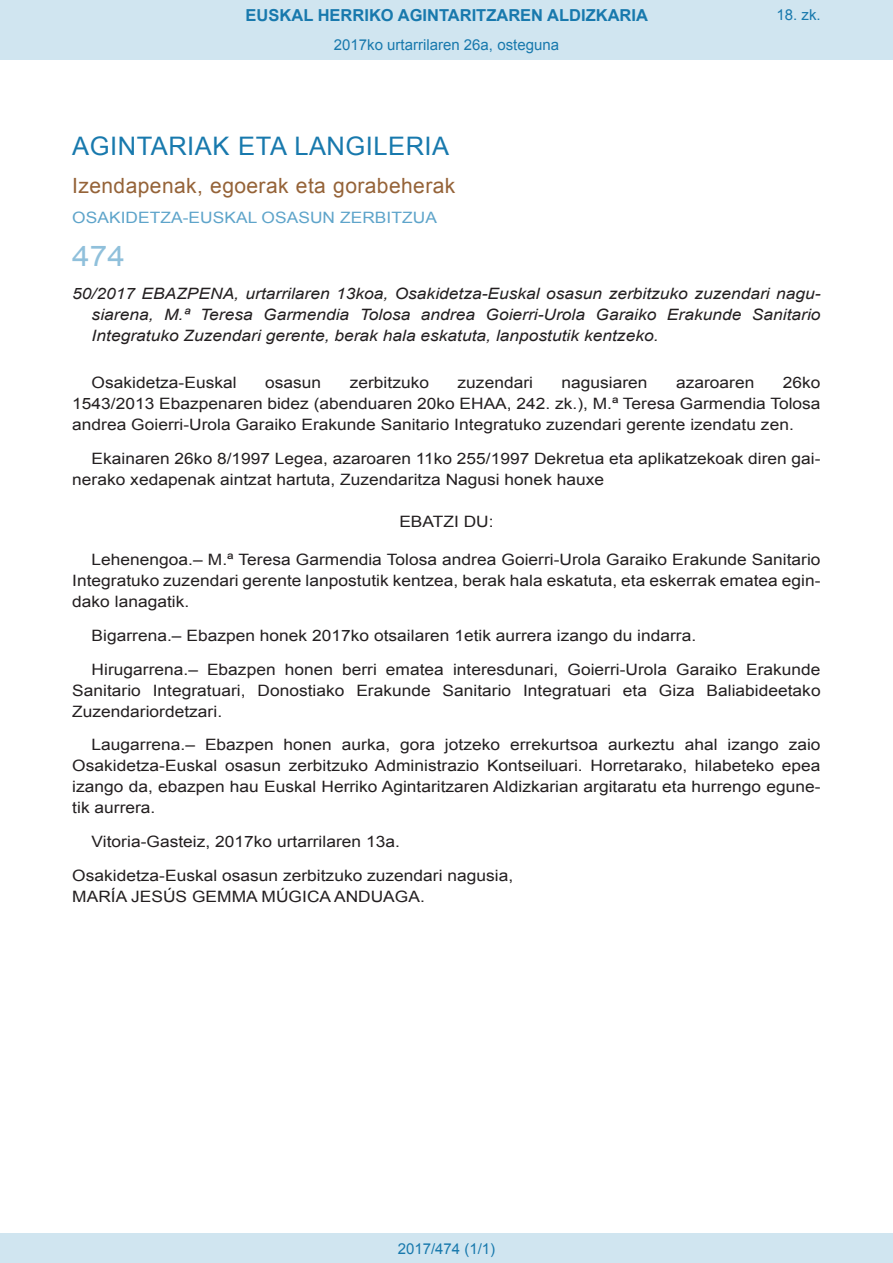
<style>
.page{position:relative;width:893px;height:1263px;background:#fff}
.page>*{position:absolute;margin:0;border:0;box-sizing:border-box;transform-origin:0 0}
.BOPVOrden{font:28.5px "Arial";color:#90c0db;scale:1.11 1}
.BOPVSeccion{font:25.5px "Arial";letter-spacing:.02em;color:#1879ad}
.BOPVSubseccion{font:21px "Arial";letter-spacing:.02em;color:#956338}
.t1{font:700 16.5px "Arial";color:#1879ad}
.BOPVDetalle{font:15.6px/21px "Arial";color:#231f20;text-align:justify;scale:1.11 1}
.BOPVTitulo{font:italic 15.6px/21px "Arial";color:#231f20;text-align:justify;scale:1.11 1}
.BOPVFirmaPuesto{font:15.6px "Arial";color:#231f20;scale:1.11 1}
.BOPVFirmaLugFec{font:15.6px "Arial";color:#231f20;scale:1.11 1}
.BOPVOrganismo{font:15.6px "Arial";letter-spacing:.005em;color:#5ea4ca;scale:1.11 1}
.BOPVFirmaNombre{font:15.6px "Arial";color:#231f20;scale:1.11 1}
.BOPVClave{font:15.6px "Arial";color:#231f20;scale:1.11 1}
.Paginacion_Centro{font:15px "Arial";color:#1879ad}
</style>
<div class="page">
<div style="left:0;top:0;width:893px;height:60px;background:#d0e5f0"></div>
<div style="left:0;top:1233px;width:893px;height:30px;background:#d0e5f0"></div>
<p class="t1" style="left:246px;top:4px;width:404px">EUSKAL HERRIKO AGINTARITZAREN ALDIZKARIA</p>
<p class="Paginacion_Centro" style="left:334px;top:35px;width:227px">2017ko urtarrilaren 26a, osteguna</p>
<p class="Paginacion_Centro" style="left:776px;top:5px;width:46px">18. zk.</p>
<p class="BOPVSeccion" style="left:72px;top:129px;width:378px">AGINTARIAK ETA LANGILERIA</p>
<p class="BOPVSubseccion" style="left:72px;top:171px;width:385px">Izendapenak, egoerak eta gorabeherak</p>
<p class="BOPVOrganismo" style="left:72px;top:207px;width:330px">OSAKIDETZA-EUSKAL OSASUN ZERBITZUA</p>
<p class="BOPVOrden" style="left:72px;top:237px;width:49px">474</p>
<p class="BOPVTitulo" style="left:92px;top:284px;width:658px;text-indent:-19px">50/2017 EBAZPENA, urtarrilaren 13koa, Osakidetza-Euskal osasun zerbitzuko zuzendari nagu&shy;siarena, M.ª Teresa Garmendia Tolosa andrea Goierri-Urola Garaiko Erakunde Sanitario Integratuko Zuzendari gerente, berak hala eskatuta, lanpostutik kentzeko.</p>
<p class="BOPVDetalle" style="left:92px;top:372px;width:132px">Osakidetza-Euskal</p>
<p class="BOPVDetalle" style="left:265px;top:372px;width:52px">osasun</p>
<p class="BOPVDetalle" style="left:350px;top:372px;width:73px">zerbitzuko</p>
<p class="BOPVDetalle" style="left:458px;top:372px;width:69px">zuzendari</p>
<p class="BOPVDetalle" style="left:561px;top:372px;width:79px">nagusiaren</p>
<p class="BOPVDetalle" style="left:676px;top:372px;width:72px">azaroaren</p>
<p class="BOPVDetalle" style="left:72px;top:372px;width:676px;text-indent:711px">26ko 1543/2013 Ebazpenaren bidez (abenduaren 20ko EHAA, 242. zk.), M.ª Teresa Garmendia Tolosa andrea Goierri-Urola Garaiko Erakunde Sanitario Integratuko zuzendari gerente izendatu zen.</p>
<p class="BOPVDetalle" style="left:72px;top:448px;width:676px;text-indent:19px">Ekainaren 26ko 8/1997 Legea, azaroaren 11ko 255/1997 Dekretua eta aplikatzekoak diren gai&shy;nerako xedapenak aintzat hartuta, Zuzendaritza Nagusi honek hauxe</p>
<p class="BOPVClave" style="left:399px;top:511px;width:86px">EBATZI DU:</p>
<p class="BOPVDetalle" style="left:72px;top:549px;width:676px;text-indent:19px">Lehenengoa.– M.ª Teresa Garmendia Tolosa andrea Goierri-Urola Garaiko Erakunde Sanitario Integratuko zuzendari gerente lanpostutik kentzea, berak hala eskatuta, eta eskerrak ematea egin&shy;dako lanagatik.</p>
<p class="BOPVDetalle" style="left:92px;top:625px;width:546px">Bigarrena.– Ebazpen honek 2017ko otsailaren 1etik aurrera izango du indarra.</p>
<p class="BOPVDetalle" style="left:72px;top:659px;width:676px;text-indent:19px">Hirugarrena.– Ebazpen honen berri ematea interesdunari, Goierri-Urola Garaiko Erakunde Sanitario Integratuari, Donostiako Erakunde Sanitario Integratuari eta Giza Baliabideetako Zuzendariordetzari.</p>
<p class="BOPVDetalle" style="left:72px;top:734px;width:676px;text-indent:19px">Laugarrena.– Ebazpen honen aurka, gora jotzeko errekurtsoa aurkeztu ahal izango zaio Osakidetza-Euskal osasun zerbitzuko Administrazio Kontseiluari. Horretarako, hilabeteko epea izango da, ebazpen hau Euskal Herriko Agintaritzaren Aldizkarian argitaratu eta hurrengo egune&shy;tik aurrera.</p>
<p class="BOPVFirmaLugFec" style="left:92px;top:831px;width:279px">Vitoria-Gasteiz, 2017ko urtarrilaren 13a.</p>
<p class="BOPVFirmaPuesto" style="left:72px;top:865px;width:399px">Osakidetza-Euskal osasun zerbitzuko zuzendari nagusia,</p>
<p class="BOPVFirmaNombre" style="left:72px;top:886px;width:319px">MARÍA JESÚS GEMMA MÚGICA ANDUAGA.</p>
<p class="Paginacion_Centro" style="left:398px;top:1238px;width:99px">2017/474 (1/1)</p>
</div>
